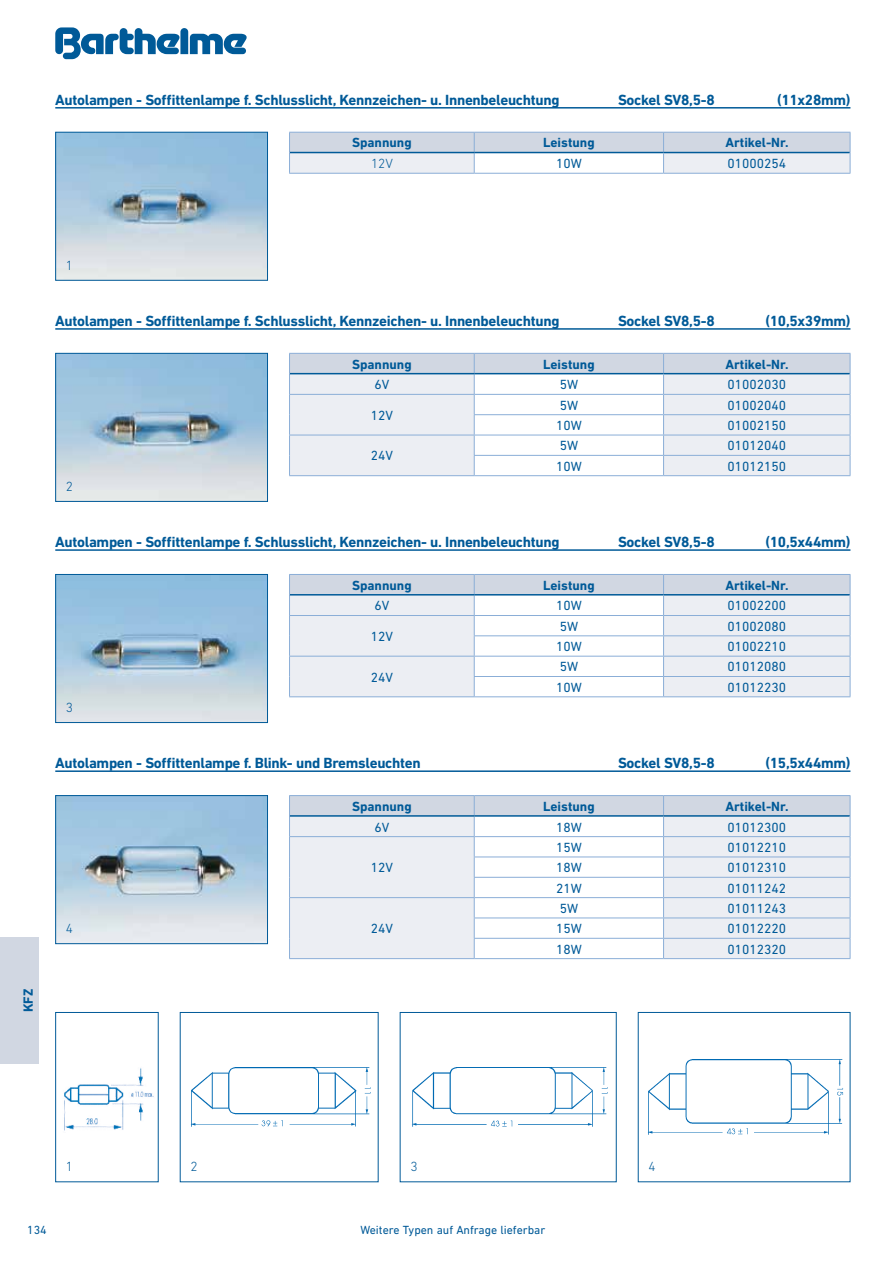
<style>
.page{position:relative;width:893px;height:1263px;background:#fff}
.page>*{position:absolute;margin:0;border:0;box-sizing:border-box;transform-origin:0 0}
.t1{font:700 15px "DIN Next LT Pro";letter-spacing:-.02em;color:#005a98}
.t2{font:13.5px "DIN Next LT Pro";color:#005a98}
.t3{font:700 13.5px "DIN Next LT Pro";color:#005a98}
.t4{font:300 13.5px "DIN Next LT Pro";color:#005a98}
.t5{font:12px "DIN Next LT Pro";color:#005a98}
</style>
<div class="page">
<svg style="left:55px;top:27px;width:192px;height:32px"></svg>
<div style="left:0;top:937px;width:39px;height:126px;background:#d1d7e2"></div>
<img style="left:64px;top:1068px;width:90px;height:63px">
<div style="left:55px;top:1012px;width:104px;height:170px;border:1px solid #005a98"></div>
<img style="left:190px;top:1068px;width:181px;height:58px">
<img style="left:412px;top:1068px;width:196px;height:58px">
<div style="left:400px;top:1012px;width:217px;height:170px;border:1px solid #005a98"></div>
<img style="left:648px;top:1060px;width:196px;height:74px">
<hr style="left:55px;top:107px;width:795px;height:2px;background:#005a98">
<hr style="left:289px;top:173px;width:185px;height:1px;background:#8baed7">
<hr style="left:474px;top:173px;width:190px;height:1px;background:#8baed7">
<svg style="left:289px;top:132px;width:562px;height:41px;background:#d7dee8"></svg>
<hr style="left:664px;top:173px;width:186px;height:1px;background:#8baed7">
<img style="left:57px;top:134px;width:209px;height:145px">
<div style="left:55px;top:132px;width:213px;height:149px;border:1px solid #005a98"></div>
<hr style="left:55px;top:328px;width:795px;height:2px;background:#005a98">
<hr style="left:289px;top:475px;width:185px;height:1px;background:#8baed7">
<hr style="left:474px;top:475px;width:190px;height:1px;background:#8baed7">
<hr style="left:664px;top:475px;width:186px;height:1px;background:#8baed7">
<svg style="left:289px;top:353px;width:562px;height:122px"></svg>
<img style="left:57px;top:355px;width:209px;height:145px">
<div style="left:55px;top:353px;width:213px;height:149px;border:1px solid #005a98"></div>
<hr style="left:55px;top:549px;width:795px;height:2px;background:#005a98">
<hr style="left:289px;top:696px;width:185px;height:1px;background:#8baed7">
<hr style="left:474px;top:696px;width:190px;height:1px;background:#8baed7">
<hr style="left:664px;top:696px;width:186px;height:1px;background:#8baed7">
<svg style="left:289px;top:574px;width:562px;height:122px"></svg>
<img style="left:57px;top:576px;width:209px;height:145px">
<div style="left:55px;top:574px;width:213px;height:149px;border:1px solid #005a98"></div>
<hr style="left:55px;top:770px;width:795px;height:2px;background:#005a98">
<hr style="left:289px;top:958px;width:185px;height:1px;background:#8baed7">
<hr style="left:474px;top:958px;width:190px;height:1px;background:#8baed7">
<hr style="left:664px;top:958px;width:186px;height:1px;background:#8baed7">
<svg style="left:289px;top:795px;width:562px;height:163px"></svg>
<img style="left:57px;top:797px;width:209px;height:145px">
<div style="left:55px;top:795px;width:213px;height:149px;border:1px solid #005a98"></div>
<p class="t1" style="left:55px;top:91px;width:506px">Autolampen - Soffittenlampe f. Schlusslicht, Kennzeichen- u. Innenbeleuchtung</p>
<p class="t1" style="left:618px;top:91px;width:98px">Sockel SV8,5-8</p>
<p class="t1" style="left:777px;top:91px;width:75px">(11x28mm)</p>
<p class="t3" style="left:352px;top:135px;width:61px">Spannung</p>
<p class="t3" style="left:543px;top:135px;width:53px">Leistung</p>
<p class="t3" style="left:725px;top:135px;width:65px">Artikel-Nr.</p>
<p class="t4" style="left:371px;top:156px;width:23px">12V</p>
<p class="t2" style="left:556px;top:156px;width:27px">10W</p>
<p class="t2" style="left:728px;top:156px;width:60px">01000254</p>
<p class="t3" style="left:20px;top:1012px;width:25px;rotate:-90deg">KFZ</p>
<p class="t4" style="left:66px;top:257px;width:9px">1</p>
<p class="t1" style="left:55px;top:312px;width:506px">Autolampen - Soffittenlampe f. Schlusslicht, Kennzeichen- u. Innenbeleuchtung</p>
<p class="t1" style="left:618px;top:312px;width:98px">Sockel SV8,5-8</p>
<p class="t1" style="left:766px;top:312px;width:86px">(10,5x39mm)</p>
<p class="t3" style="left:352px;top:356px;width:61px">Spannung</p>
<p class="t3" style="left:543px;top:356px;width:53px">Leistung</p>
<p class="t3" style="left:725px;top:356px;width:65px">Artikel-Nr.</p>
<p class="t2" style="left:375px;top:377px;width:16px">6V</p>
<p class="t2" style="left:560px;top:377px;width:20px">5W</p>
<p class="t2" style="left:728px;top:377px;width:60px">01002030</p>
<p class="t2" style="left:371px;top:407px;width:24px">12V</p>
<p class="t2" style="left:560px;top:397px;width:20px">5W</p>
<p class="t2" style="left:728px;top:397px;width:60px">01002040</p>
<p class="t2" style="left:556px;top:418px;width:27px">10W</p>
<p class="t2" style="left:728px;top:418px;width:60px">01002150</p>
<p class="t4" style="left:66px;top:478px;width:9px">2</p>
<p class="t2" style="left:371px;top:448px;width:24px">24V</p>
<p class="t2" style="left:560px;top:438px;width:20px">5W</p>
<p class="t2" style="left:728px;top:438px;width:60px">01012040</p>
<p class="t2" style="left:556px;top:458px;width:27px">10W</p>
<p class="t2" style="left:728px;top:458px;width:60px">01012150</p>
<p class="t1" style="left:55px;top:533px;width:506px">Autolampen - Soffittenlampe f. Schlusslicht, Kennzeichen- u. Innenbeleuchtung</p>
<p class="t1" style="left:618px;top:533px;width:98px">Sockel SV8,5-8</p>
<p class="t1" style="left:766px;top:533px;width:86px">(10,5x44mm)</p>
<p class="t3" style="left:352px;top:577px;width:61px">Spannung</p>
<p class="t3" style="left:543px;top:577px;width:53px">Leistung</p>
<p class="t3" style="left:725px;top:577px;width:65px">Artikel-Nr.</p>
<p class="t2" style="left:375px;top:598px;width:16px">6V</p>
<p class="t2" style="left:556px;top:598px;width:27px">10W</p>
<p class="t2" style="left:728px;top:598px;width:60px">01002200</p>
<p class="t2" style="left:371px;top:628px;width:24px">12V</p>
<p class="t2" style="left:560px;top:618px;width:20px">5W</p>
<p class="t2" style="left:728px;top:618px;width:60px">01002080</p>
<p class="t2" style="left:556px;top:639px;width:27px">10W</p>
<p class="t2" style="left:728px;top:639px;width:60px">01002210</p>
<p class="t4" style="left:66px;top:699px;width:9px">3</p>
<p class="t2" style="left:371px;top:669px;width:24px">24V</p>
<p class="t2" style="left:560px;top:659px;width:20px">5W</p>
<p class="t2" style="left:728px;top:659px;width:60px">01012080</p>
<p class="t2" style="left:556px;top:679px;width:27px">10W</p>
<p class="t2" style="left:728px;top:679px;width:60px">01012230</p>
<p class="t1" style="left:55px;top:754px;width:367px">Autolampen - Soffittenlampe f. Blink- und Bremsleuchten</p>
<p class="t1" style="left:618px;top:754px;width:98px">Sockel SV8,5-8</p>
<p class="t1" style="left:766px;top:754px;width:86px">(15,5x44mm)</p>
<p class="t3" style="left:352px;top:798px;width:61px">Spannung</p>
<p class="t3" style="left:543px;top:798px;width:53px">Leistung</p>
<p class="t3" style="left:725px;top:798px;width:65px">Artikel-Nr.</p>
<p class="t2" style="left:375px;top:819px;width:16px">6V</p>
<p class="t2" style="left:556px;top:819px;width:27px">18W</p>
<p class="t2" style="left:728px;top:819px;width:60px">01012300</p>
<p class="t2" style="left:371px;top:860px;width:24px">12V</p>
<p class="t2" style="left:556px;top:839px;width:27px">15W</p>
<p class="t2" style="left:728px;top:839px;width:60px">01012210</p>
<p class="t2" style="left:556px;top:860px;width:27px">18W</p>
<p class="t2" style="left:728px;top:860px;width:60px">01012310</p>
<p class="t2" style="left:556px;top:880px;width:27px">21W</p>
<p class="t2" style="left:728px;top:880px;width:60px">01011242</p>
<p class="t4" style="left:66px;top:920px;width:9px">4</p>
<p class="t2" style="left:371px;top:921px;width:24px">24V</p>
<p class="t2" style="left:560px;top:900px;width:20px">5W</p>
<p class="t2" style="left:728px;top:900px;width:60px">01011243</p>
<p class="t2" style="left:556px;top:921px;width:27px">15W</p>
<p class="t2" style="left:728px;top:921px;width:60px">01012220</p>
<p class="t2" style="left:556px;top:941px;width:27px">18W</p>
<p class="t2" style="left:728px;top:941px;width:60px">01012320</p>
<p class="t4" style="left:66px;top:1159px;width:9px">1</p>
<p class="t4" style="left:190px;top:1159px;width:9px">2</p>
<p class="t4" style="left:410px;top:1159px;width:9px">3</p>
<p class="t4" style="left:648px;top:1159px;width:9px">4</p>
<p class="t5" style="left:27px;top:1223px;width:21px">134</p>
<p class="t5" style="left:360px;top:1223px;width:187px">Weitere Typen auf Anfrage lieferbar</p>
</div>
